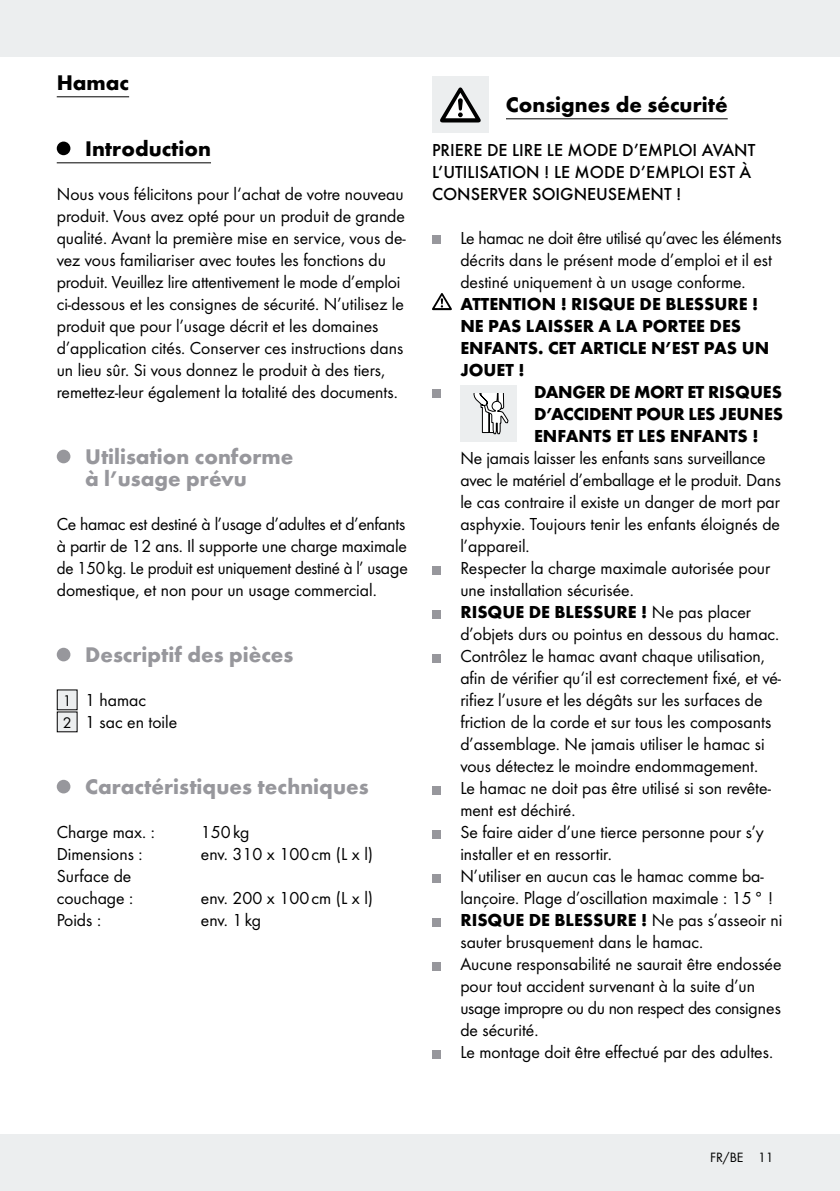
<style>
.page{position:relative;width:840px;height:1191px;background:#fff}
.page>*{position:absolute;margin:0;border:0;box-sizing:border-box;transform-origin:0 0}
.t1{font:700 22px/22px "Futura";color:#97979c}
.t2{font:700 22px "Futura";color:#000}
.t3{font:18px/22px "Futura Boo";color:#000}
.t4{font:700 18px "Futura";color:#000}
.t5{font:500 18px/22px "Futura";color:#000}
.t6{font:700 18px "Futura";letter-spacing:-.02em;color:#000}
.t7{font:700 18px "Futura";letter-spacing:-.025em;color:#000}
.t8{font:14px "Futura Boo";color:#000}
.s1{font-size:16px}
.s2{font-family:"Futura Boo";font-weight:400}
</style>
<div class="page">
<div style="left:0;top:0;width:839px;height:57px;background:#eceeef"></div>
<div style="left:0;top:1134px;width:839px;height:57px;background:#eceeef"></div>
<hr style="left:57px;top:96px;width:72px;height:1px;background:#000">
<hr style="left:57px;top:162px;width:154px;height:1px;background:#000">
<div style="left:57px;top:142px;width:13px;height:13px;background:#000;border-radius:50%"></div>
<div style="left:57px;top:450px;width:13px;height:13px;background:#97979c;border-radius:50%"></div>
<div style="left:57px;top:648px;width:13px;height:13px;background:#97979c;border-radius:50%"></div>
<div style="left:57px;top:690px;width:20px;height:20px;background:#eceeef"></div>
<div style="left:57px;top:712px;width:20px;height:20px;background:#eceeef"></div>
<div style="left:57px;top:780px;width:13px;height:13px;background:#97979c;border-radius:50%"></div>
<hr style="left:432px;top:118px;width:295px;height:1px;background:#000">
<div style="left:488px;top:77px;width:17px;height:56px;background:#fff"></div>
<div style="left:432px;top:77px;width:56px;height:56px;background:#eceeef"></div>
<svg style="left:440px;top:87px;width:40px;height:35px"></svg>
<div style="left:432px;top:236px;width:8px;height:8px;background:#97979c"></div>
<svg style="left:432px;top:293px;width:19px;height:17px"></svg>
<div style="left:432px;top:390px;width:8px;height:8px;background:#97979c"></div>
<div style="left:460px;top:385px;width:57px;height:57px;background:#eceeef"></div>
<svg style="left:473px;top:393px;width:35px;height:41px"></svg>
<div style="left:432px;top:566px;width:8px;height:8px;background:#97979c"></div>
<div style="left:432px;top:610px;width:8px;height:8px;background:#97979c"></div>
<div style="left:432px;top:654px;width:8px;height:8px;background:#97979c"></div>
<div style="left:432px;top:786px;width:8px;height:8px;background:#97979c"></div>
<div style="left:432px;top:830px;width:8px;height:8px;background:#97979c"></div>
<div style="left:432px;top:874px;width:8px;height:8px;background:#97979c"></div>
<div style="left:432px;top:918px;width:8px;height:8px;background:#97979c"></div>
<div style="left:432px;top:962px;width:8px;height:8px;background:#97979c"></div>
<div style="left:432px;top:1050px;width:8px;height:8px;background:#97979c"></div>
<p class="t2" style="left:57px;top:69px;width:74px">Hamac</p>
<p class="t2" style="left:85px;top:135px;width:127px">Introduction</p>
<p class="t3" style="left:57px;top:183px;width:350px">Nous vous félicitons pour l‘achat de votre nouveau produit. Vous avez opté pour un produit de grande qualité. Avant la première mise en service, vous de&shy;vez vous familiariser avec toutes les fonctions du produit. Veuillez lire attentivement le mode d’emploi ci-dessous et les consignes de sécurité. N’utilisez le produit que pour l’usage décrit et les domaines d’application cités. Conserver ces instructions dans un lieu sûr. Si vous donnez le produit à des tiers, remettez-leur également la totalité des documents.</p>
<p class="t1" style="left:85px;top:445px;width:210px">Utilisation conforme à l’usage prévu</p>
<p class="t3" style="left:57px;top:513px;width:352px">Ce hamac est destiné à l’usage d’adultes et d’enfants à partir de 12 ans. Il supporte une charge maximale de 150kg. Le produit est uniquement destiné à l’ usage domestique, et non pour un usage commercial.</p>
<p class="t1" style="left:85px;top:643px;width:210px">Descriptif des pièces</p>
<p class="t3" style="left:63px;top:689px;width:116px"><span class="s1">1</span> 1 hamac<br><span class="s1">2</span> 1 sac en toile</p>
<p class="t1" style="left:85px;top:775px;width:285px">Caractéristiques techniques</p>
<p class="t3" style="left:57px;top:821px;width:99px">Charge max. :</p>
<p class="t3" style="left:201px;top:821px;width:50px">150kg</p>
<p class="t3" style="left:57px;top:843px;width:87px">Dimensions :</p>
<p class="t3" style="left:201px;top:843px;width:174px">env. 310 x 100cm (L x l)</p>
<p class="t3" style="left:57px;top:865px;width:78px">Surface de couchage :</p>
<p class="t3" style="left:201px;top:887px;width:174px">env. 200 x 100cm (L x l)</p>
<p class="t3" style="left:57px;top:909px;width:46px">Poids :</p>
<p class="t3" style="left:201px;top:909px;width:61px">env. 1kg</p>
<p class="t2" style="left:505px;top:91px;width:223px">Consignes de sécurité</p>
<p class="t5" style="left:432px;top:139px;width:325px">PRIERE DE LIRE LE MODE D’EMPLOI AVANT<br>L’UTILISATION ! LE MODE D’EMPLOI EST À<br>CONSERVER SOIGNEUSEMENT !</p>
<p class="t3" style="left:460px;top:227px;width:323px">Le hamac ne doit être utilisé qu’avec les éléments décrits dans le présent mode d’emploi et il est destiné uniquement à un usage conforme.</p>
<p class="t4" style="left:460px;top:293px;width:299px">ATTENTION ! RISQUE DE BLESSURE !</p>
<p class="t4" style="left:460px;top:315px;width:282px">NE PAS LAISSER A LA PORTEE DES</p>
<p class="t4" style="left:460px;top:337px;width:310px">ENFANTS. CET ARTICLE N’EST PAS UN</p>
<p class="t4" style="left:460px;top:359px;width:66px">JOUET !</p>
<p class="t7" style="left:534px;top:381px;width:249px">DANGER DE MORT ET RISQUES</p>
<p class="t6" style="left:534px;top:403px;width:250px">D’ACCIDENT POUR LES JEUNES</p>
<p class="t4" style="left:534px;top:425px;width:226px">ENFANTS ET LES ENFANTS !</p>
<p class="t3" style="left:460px;top:447px;width:322px">Ne jamais laisser les enfants sans surveillance avec le matériel d’emballage et le produit. Dans le cas contraire il existe un danger de mort par asphyxie. Toujours tenir les enfants éloignés de l’appareil.<br>Respecter la charge maximale autorisée pour une installation sécurisée.</p>
<p class="t4" style="left:460px;top:601px;width:292px">RISQUE DE BLESSURE ! <span class="s2">Ne pas placer</span></p>
<p class="t3" style="left:460px;top:623px;width:322px">d’objets durs ou pointus en dessous du hamac.<br>Contrôlez le hamac avant chaque utilisation, afin de vérifier qu‘il est correctement fixé, et vé&shy;rifiez l’usure et les dégâts sur les surfaces de friction de la corde et sur tous les composants d’assemblage. Ne jamais utiliser le hamac si vous détectez le moindre endommagement.<br>Le hamac ne doit pas être utilisé si son revête&shy;ment est déchiré.<br>Se faire aider d’une tierce personne pour s’y installer et en ressortir.<br>N’utiliser en aucun cas le hamac comme ba&shy;lançoire. Plage d’oscillation maximale : 15° !</p>
<p class="t4" style="left:460px;top:909px;width:323px">RISQUE DE BLESSURE ! <span class="s2">Ne pas s’asseoir ni</span></p>
<p class="t3" style="left:460px;top:931px;width:322px">sauter brusquement dans le hamac.<br>Aucune responsabilité ne saurait être endossée pour tout accident survenant à la suite d’un usage impropre ou du non respect des consignes de sécurité.<br>Le montage doit être effectué par des adultes.</p>
<p class="t8" style="left:709px;top:1148px;width:65px">FR/BE 11</p>
</div>
